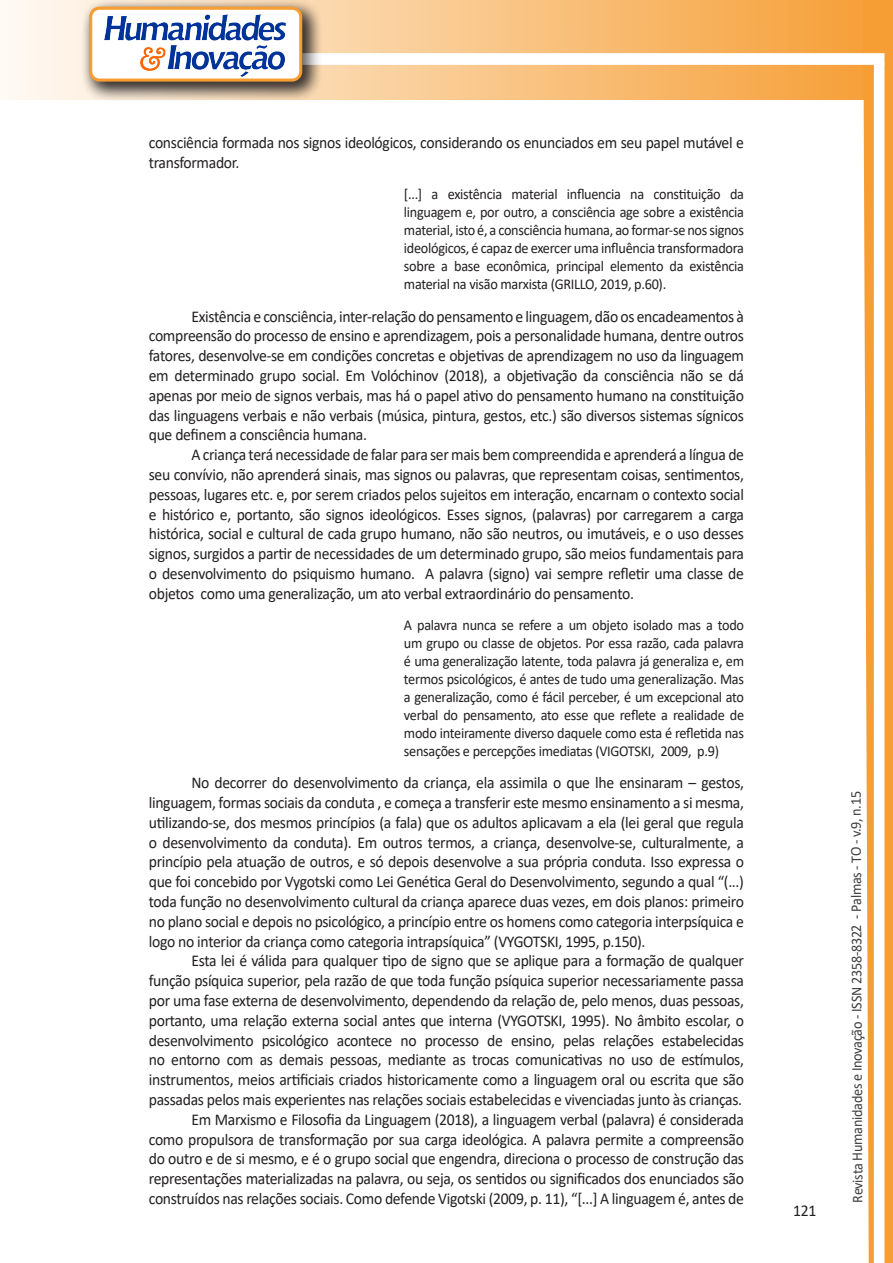
<style>
.page{position:relative;width:893px;height:1263px;background:#fff}
.page>*{position:absolute;margin:0;border:0;box-sizing:border-box;transform-origin:0 0}
.texto{font:16.5px/19.8px "Calibri";letter-spacing:-.02em;color:#231f20;text-align:justify;scale:.95 1}
.citacao{font:15px/18px "Calibri";letter-spacing:-.02em;color:#231f20;text-align:justify;scale:.95 1}
.t1{font:15px "Calibri";letter-spacing:-.025em;color:#3e3e3f;scale:.95 1}
</style>
<div class="page">
<svg style="left:5px;top:0;width:858px;height:100px;background:#f9c484"></svg>
<div style="left:302px;top:53px;width:582px;height:12px;background:#fff;border:2px solid #fff"></div>
<svg style="left:863px;top:0;width:30px;height:1263px"></svg>
<div style="left:81px;top:0;width:241px;height:102px;background:#231f20;opacity:.75"></div>
<div style="left:91px;top:8px;width:210px;height:72px;background:#fff;border-radius:9px"></div>
<img style="left:104px;top:14px;width:181px;height:62px">
<div style="left:89px;top:7px;width:213px;height:75px;border:3px solid #f69e34;border-radius:9px"></div>
<p class="texto" style="left:149px;top:133px;width:628px">consciência formada nos signos ideológicos, considerando os enunciados em seu papel mutável e transformador.</p>
<p class="citacao" style="left:404px;top:185px;width:359px">[...] a existência material influencia na constituição da linguagem e, por outro, a consciência age sobre a existência material, isto é, a consciência humana, ao formar-se nos signos ideológicos, é capaz de exercer uma influência transformadora sobre a base econômica, principal elemento da existência material na visão marxista (GRILLO, 2019, p.60).</p>
<p class="texto" style="left:149px;top:306px;width:628px;text-indent:43px">Existência e consciência, inter-relação do pensamento e linguagem, dão os encadeamentos à compreensão do processo de ensino e aprendizagem, pois a personalidade humana, dentre outros fatores, desenvolve-se em condições concretas e objetivas de aprendizagem no uso da linguagem em determinado grupo social. Em Volóchinov (2018), a objetivação da consciência não se dá apenas por meio de signos verbais, mas há o papel ativo do pensamento humano na constituição das linguagens verbais e não verbais (música, pintura, gestos, etc.) são diversos sistemas sígnicos que definem a consciência humana.</p>
<p class="texto" style="left:149px;top:444px;width:628px;text-indent:43px">A criança terá necessidade de falar para ser mais bem compreendida e aprenderá a língua de seu convívio, não aprenderá sinais, mas signos ou palavras, que representam coisas, sentimentos, pessoas, lugares etc. e, por serem criados pelos sujeitos em interação, encarnam o contexto social e histórico e, portanto, são signos ideológicos. Esses signos, (palavras) por carregarem a carga histórica, social e cultural de cada grupo humano, não são neutros, ou imutáveis, e o uso desses signos, surgidos a partir de necessidades de um determinado grupo, são meios fundamentais para o desenvolvimento do psiquismo humano. A palavra (signo) vai sempre refletir uma classe de objetos como uma generalização, um ato verbal extraordinário do pensamento.</p>
<p class="citacao" style="left:404px;top:615px;width:360px">A palavra nunca se refere a um objeto isolado mas a todo um grupo ou classe de objetos. Por essa razão, cada palavra é uma generalização latente, toda palavra já generaliza e, em termos psicológicos, é antes de tudo uma generalização. Mas a generalização, como é fácil perceber, é um excepcional ato verbal do pensamento, ato esse que reflete a realidade de modo inteiramente diverso daquele como esta é refletida nas sensações e percepções imediatas (VIGOTSKI, 2009, p.9)</p>
<p class="texto" style="left:149px;top:772px;width:628px;text-indent:43px">No decorrer do desenvolvimento da criança, ela assimila o que lhe ensinaram – gestos, linguagem, formas sociais da conduta , e começa a transferir este mesmo ensinamento a si mesma, utilizando-se, dos mesmos princípios (a fala) que os adultos aplicavam a ela (lei geral que regula o desenvolvimento da conduta). Em outros termos, a criança, desenvolve-se, culturalmente, a princípio pela atuação de outros, e só depois desenvolve a sua própria conduta. Isso expressa o que foi concebido por Vygotski como Lei Genética Geral do Desenvolvimento, segundo a qual “(...) toda função no desenvolvimento cultural da criança aparece duas vezes, em dois planos: primeiro no plano social e depois no psicológico, a princípio entre os homens como categoria interpsíquica e logo no interior da criança como categoria intrapsíquica” (VYGOTSKI, 1995, p.150).</p>
<p class="texto" style="left:149px;top:950px;width:628px;text-indent:43px">Esta lei é válida para qualquer tipo de signo que se aplique para a formação de qualquer função psíquica superior, pela razão de que toda função psíquica superior necessariamente passa por uma fase externa de desenvolvimento, dependendo da relação de, pelo menos, duas pessoas, portanto, uma relação externa social antes que interna (VYGOTSKI, 1995). No âmbito escolar, o desenvolvimento psicológico acontece no processo de ensino, pelas relações estabelecidas no entorno com as demais pessoas, mediante as trocas comunicativas no uso de estímulos, instrumentos, meios artificiais criados historicamente como a linguagem oral ou escrita que são passadas pelos mais experientes nas relações sociais estabelecidas e vivenciadas junto às crianças.</p>
<p class="texto" style="left:149px;top:1109px;width:628px;text-indent:43px">Em Marxismo e Filosofia da Linguagem (2018), a linguagem verbal (palavra) é considerada como propulsora de transformação por sua carga ideológica. A palavra permite a compreensão do outro e de si mesmo, e é o grupo social que engendra, direciona o processo de construção das representações materializadas na palavra, ou seja, os sentidos ou significados dos enunciados são construídos nas relações sociais. Como defende Vigotski (2009, p. 11), “[...] A linguagem é, antes de</p>
<p class="texto" style="left:793px;top:1200px;width:26px">121</p>
<p class="t1" style="left:846px;top:1203px;width:435px;rotate:-90deg">Revista Humanidades e Inovação - ISSN 2358-8322 - Palmas - TO - v.9, n.15</p>
</div>
